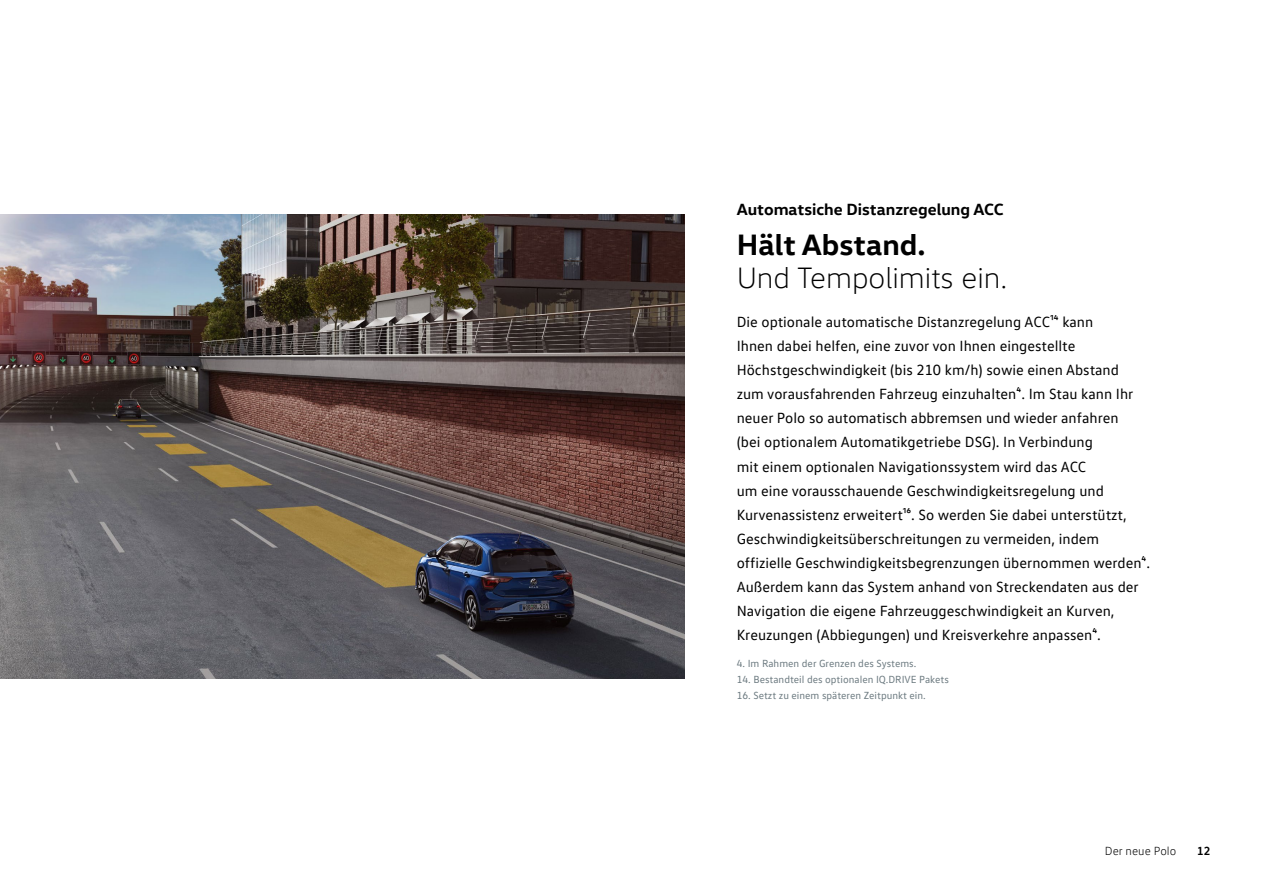
<style>
.page{position:relative;width:1263px;height:893px;background:#fff}
.page>*{position:absolute;margin:0;border:0;box-sizing:border-box;transform-origin:0 0}
.t1{font:300 30px "VW Head";color:#000}
.t2{font:700 30px "VW Head";color:#000}
.t3{font:700 16.5px "VW Head";color:#000}
.t4{font:15px/24px "VW Text";color:#000}
.t5{font:300 12px "VW Text";color:#000}
.t6{font:700 12px "VW Text";color:#000}
.t7{font:10.5px "VW Text";color:#6d7b81}
</style>
<div class="page">
<img style="left:0;top:214px;width:684px;height:465px">
<p class="t3" style="left:737px;top:199px;width:269px">Automatsiche Distanzregelung ACC</p>
<h1 class="t2" style="left:737px;top:226px;width:190px">Hält Abstand.</h1>
<h1 class="t1" style="left:737px;top:261px;width:272px">Und Tempolimits ein.</h1>
<p class="t4" style="left:737px;top:310px;width:415px">Die optionale automatische Distanzregelung ACC¹⁴ kann<br>Ihnen dabei helfen, eine zuvor von Ihnen eingestellte Höchstgeschwindigkeit (bis 210 km/h) sowie einen Abstand<br>zum vorausfahrenden Fahrzeug einzuhalten⁴. Im Stau kann Ihr neuer Polo so automatisch abbremsen und wieder anfahren<br>(bei optionalem Automatikgetriebe DSG). In Verbindung<br>mit einem optionalen Navigationssystem wird das ACC<br>um eine vorausschauende Geschwindigkeitsregelung und Kurvenassistenz erweitert¹⁶. So werden Sie dabei unterstützt, Geschwindigkeitsüberschreitungen zu vermeiden, indem offizielle Geschwindigkeitsbegrenzungen übernommen werden⁴.<br>Außerdem kann das System anhand von Streckendaten aus der Navigation die eigene Fahrzeuggeschwindigkeit an Kurven, Kreuzungen (Abbiegungen) und Kreisverkehre anpassen⁴.</p>
<p class="t7" style="left:737px;top:656px;width:181px">4. Im Rahmen der Grenzen des Systems.</p>
<p class="t7" style="left:737px;top:673px;width:214px">14. Bestandteil des optionalen IQ.DRIVE Pakets</p>
<p class="t7" style="left:737px;top:689px;width:191px">16. Setzt zu einem späteren Zeitpunkt ein.</p>
<p class="t5" style="left:1105px;top:843px;width:73px">Der neue Polo</p>
<p class="t6" style="left:1197px;top:843px;width:15px">12</p>
</div>
